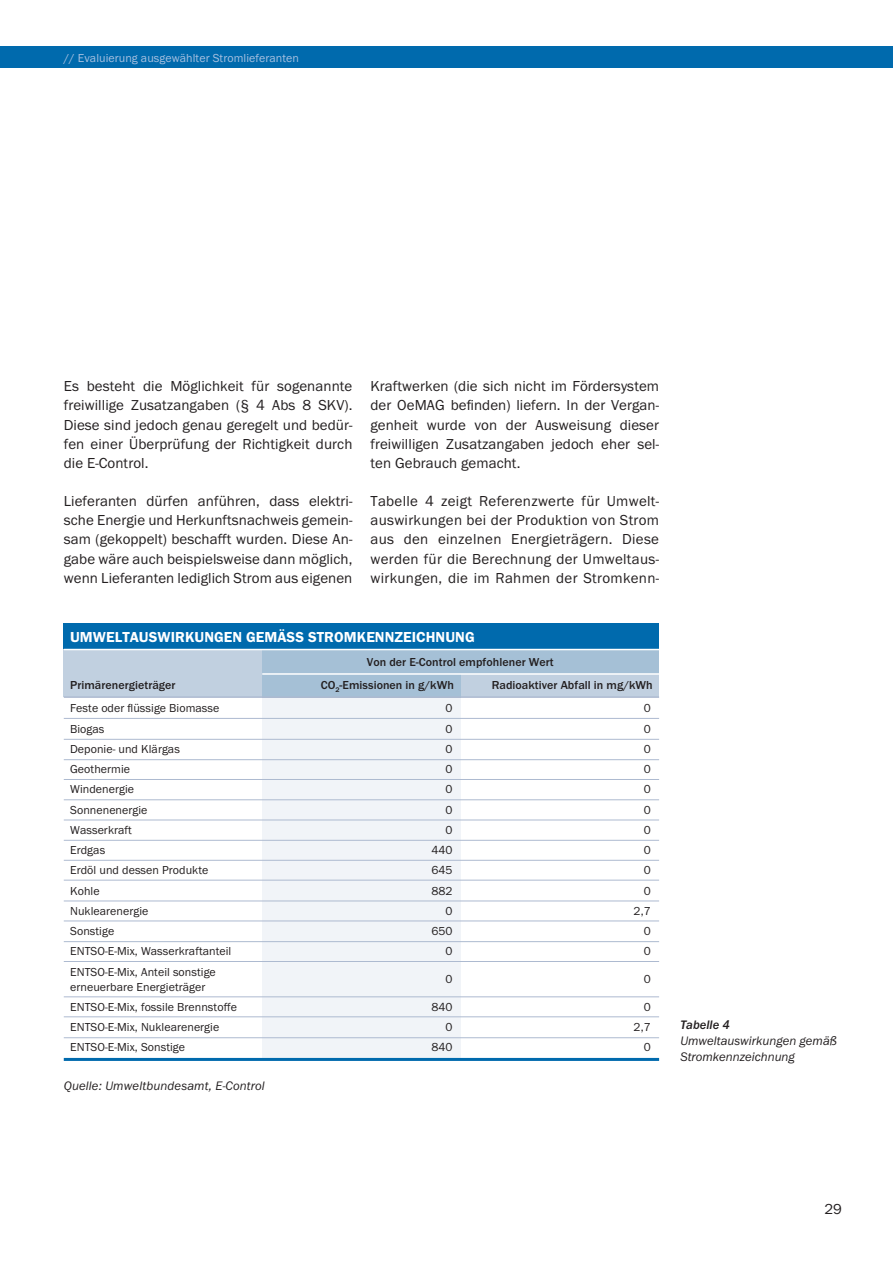
<style>
.page{position:relative;width:893px;height:1263px;background:#fff}
.page>*{position:absolute;margin:0;border:0;box-sizing:border-box;transform-origin:0 0}
.t1{font:15px/19.2px "Franklin Got Itc T";letter-spacing:.005em;color:#231f20;text-align:justify}
.t2{font:600 15px "Franklin Got Itc T";letter-spacing:.005em;color:#fff}
.t3{font:italic 12.75px/15.8px "Franklin Got Itc T";color:#231f20}
.t4{font:italic 500 12.75px "Franklin Got Itc T";color:#231f20}
.t5{font:12px/20.2px "Franklin Got Itc T";letter-spacing:.005em;color:#231f20}
.t6{font:500 12px "Franklin Got Itc T";letter-spacing:.005em;color:#231f20}
.t7{font:12px "Franklin Got Itc T";letter-spacing:.005em;color:#a7c0e0}
</style>
<div class="page">
<div style="left:0;top:47px;width:893px;height:21px;background:#006aad"></div>
<div style="left:64px;top:649px;width:595px;height:48px;background:#c1d0e0"></div>
<div style="left:64px;top:623px;width:595px;height:26px;background:#006aad"></div>
<div style="left:262px;top:697px;width:199px;height:362px;background:#f1f4f8"></div>
<div style="left:262px;top:674px;width:199px;height:23px;background:#a5c0d6"></div>
<hr style="left:64px;top:696px;width:595px;height:2px;background:#adbad0">
<hr style="left:64px;top:739px;width:595px;height:1px;background:#adbad0">
<hr style="left:64px;top:718px;width:595px;height:1px;background:#adbad0">
<hr style="left:64px;top:759px;width:595px;height:1px;background:#adbad0">
<hr style="left:64px;top:779px;width:595px;height:1px;background:#adbad0">
<hr style="left:64px;top:799px;width:595px;height:1px;background:#adbad0">
<hr style="left:64px;top:820px;width:595px;height:1px;background:#adbad0">
<hr style="left:64px;top:840px;width:595px;height:1px;background:#adbad0">
<hr style="left:64px;top:860px;width:595px;height:1px;background:#adbad0">
<hr style="left:64px;top:941px;width:595px;height:1px;background:#adbad0">
<hr style="left:64px;top:880px;width:595px;height:1px;background:#adbad0">
<hr style="left:64px;top:961px;width:595px;height:1px;background:#adbad0">
<hr style="left:64px;top:900px;width:595px;height:1px;background:#adbad0">
<hr style="left:64px;top:996px;width:595px;height:1px;background:#adbad0">
<hr style="left:64px;top:1037px;width:595px;height:1px;background:#adbad0">
<hr style="left:64px;top:920px;width:595px;height:1px;background:#adbad0">
<hr style="left:64px;top:1016px;width:595px;height:1px;background:#adbad0">
<hr style="left:64px;top:1058px;width:595px;height:3px;background:#006aad">
<div style="left:262px;top:649px;width:397px;height:25px;background:#a5c0d6"></div>
<hr style="left:262px;top:673px;width:397px;height:2px;background:#fff">
<hr style="left:64px;top:649px;width:595px;height:1px;background:#fff">
<p class="t7" style="left:64px;top:51px;width:237px">// Evaluierung ausgewählter Stromlieferanten</p>
<p class="t1" style="left:64px;top:376px;width:290px">Es besteht die Möglichkeit für sogenannte freiwillige Zusatzangaben (§ 4 Abs 8 SKV).<br>Diese sind jedoch genau geregelt und bedür&shy;fen einer Überprüfung der Richtigkeit durch die E-Control.</p>
<p class="t1" style="left:64px;top:491px;width:290px">Lieferanten dürfen anführen, dass elektri&shy;sche Energie und Herkunftsnachweis gemein&shy;sam (gekoppelt) beschafft wurden. Diese An&shy;gabe wäre auch beispielsweise dann möglich, wenn Lieferanten lediglich Strom aus eigenen</p>
<p class="t1" style="left:370px;top:376px;width:290px">Kraftwerken (die sich nicht im Fördersystem der OeMAG befinden) liefern. In der Vergan&shy;genheit wurde von der Ausweisung dieser freiwilligen Zusatzangaben jedoch eher sel&shy;ten Gebrauch gemacht.</p>
<p class="t1" style="left:370px;top:491px;width:290px">Tabelle 4 zeigt Referenzwerte für Umwelt&shy;auswirkungen bei der Produktion von Strom aus den einzelnen Energieträgern. Diese werden für die Berechnung der Umweltaus&shy;wirkungen, die im Rahmen der Stromkenn-</p>
<p class="t2" style="left:70px;top:629px;width:406px">UMWELTAUSWIRKUNGEN GEMÄSS STROMKENNZEICHNUNG</p>
<p class="t6" style="left:70px;top:678px;width:107px">Primärenergieträger</p>
<p class="t5" style="left:70px;top:698px;width:163px">Feste oder flüssige Biomasse<br>Biogas<br>Deponie- und Klärgas<br>Geothermie<br>Windenergie<br>Sonnenenergie<br>Wasserkraft<br>Erdgas<br>Erdöl und dessen Produkte<br>Kohle<br>Nuklearenergie<br>Sonstige<br>ENTSO-E-Mix, Wasserkraftanteil<br>ENTSO-E-Mix, Anteil sonstige</p>
<p class="t5" style="left:70px;top:976px;width:169px">erneuerbare Energieträger<br>ENTSO-E-Mix, fossile Brennstoffe<br>ENTSO-E-Mix, Nuklearenergie<br>ENTSO-E-Mix, Sonstige</p>
<p class="t3" style="left:64px;top:1077px;width:202px">Quelle: Umweltbundesamt, E-Control</p>
<p class="t6" style="left:367px;top:655px;width:188px">Von der E-Control empfohlener Wert</p>
<p class="t6" style="left:321px;top:678px;width:135px">CO<sub>2</sub>-Emissionen in g/kWh</p>
<p class="t6" style="left:492px;top:678px;width:163px">Radioaktiver Abfall in mg/kWh</p>
<p class="t5" style="left:446px;top:698px;width:9px">0</p>
<p class="t5" style="left:644px;top:698px;width:9px">0</p>
<p class="t5" style="left:446px;top:718px;width:9px">0</p>
<p class="t5" style="left:644px;top:718px;width:9px">0</p>
<p class="t5" style="left:446px;top:739px;width:9px">0</p>
<p class="t5" style="left:644px;top:739px;width:9px">0</p>
<p class="t5" style="left:446px;top:759px;width:9px">0</p>
<p class="t5" style="left:644px;top:759px;width:9px">0</p>
<p class="t5" style="left:446px;top:779px;width:9px">0</p>
<p class="t5" style="left:644px;top:779px;width:9px">0</p>
<p class="t5" style="left:446px;top:799px;width:9px">0</p>
<p class="t5" style="left:644px;top:799px;width:9px">0</p>
<p class="t5" style="left:446px;top:819px;width:9px">0</p>
<p class="t5" style="left:644px;top:819px;width:9px">0</p>
<p class="t5" style="left:431px;top:840px;width:23px">440</p>
<p class="t5" style="left:644px;top:840px;width:9px">0</p>
<p class="t5" style="left:431px;top:860px;width:23px">645</p>
<p class="t5" style="left:644px;top:860px;width:9px">0</p>
<p class="t5" style="left:431px;top:880px;width:23px">882</p>
<p class="t5" style="left:644px;top:880px;width:9px">0</p>
<p class="t5" style="left:446px;top:900px;width:9px">0</p>
<p class="t5" style="left:634px;top:900px;width:19px">2,7</p>
<p class="t5" style="left:431px;top:921px;width:23px">650</p>
<p class="t5" style="left:644px;top:921px;width:9px">0</p>
<p class="t5" style="left:446px;top:941px;width:9px">0</p>
<p class="t5" style="left:644px;top:941px;width:9px">0</p>
<p class="t5" style="left:446px;top:969px;width:9px">0</p>
<p class="t5" style="left:644px;top:969px;width:9px">0</p>
<p class="t5" style="left:431px;top:996px;width:23px">840</p>
<p class="t5" style="left:644px;top:996px;width:9px">0</p>
<p class="t5" style="left:446px;top:1017px;width:9px">0</p>
<p class="t5" style="left:634px;top:1017px;width:19px">2,7</p>
<p class="t5" style="left:431px;top:1037px;width:23px">840</p>
<p class="t5" style="left:644px;top:1037px;width:9px">0</p>
<p class="t4" style="left:680px;top:1018px;width:51px">Tabelle 4</p>
<p class="t3" style="left:680px;top:1032px;width:158px">Umweltauswirkungen gemäß<br>Stromkennzeichnung</p>
<p class="t1" style="left:824px;top:1199px;width:19px">29</p>
</div>
